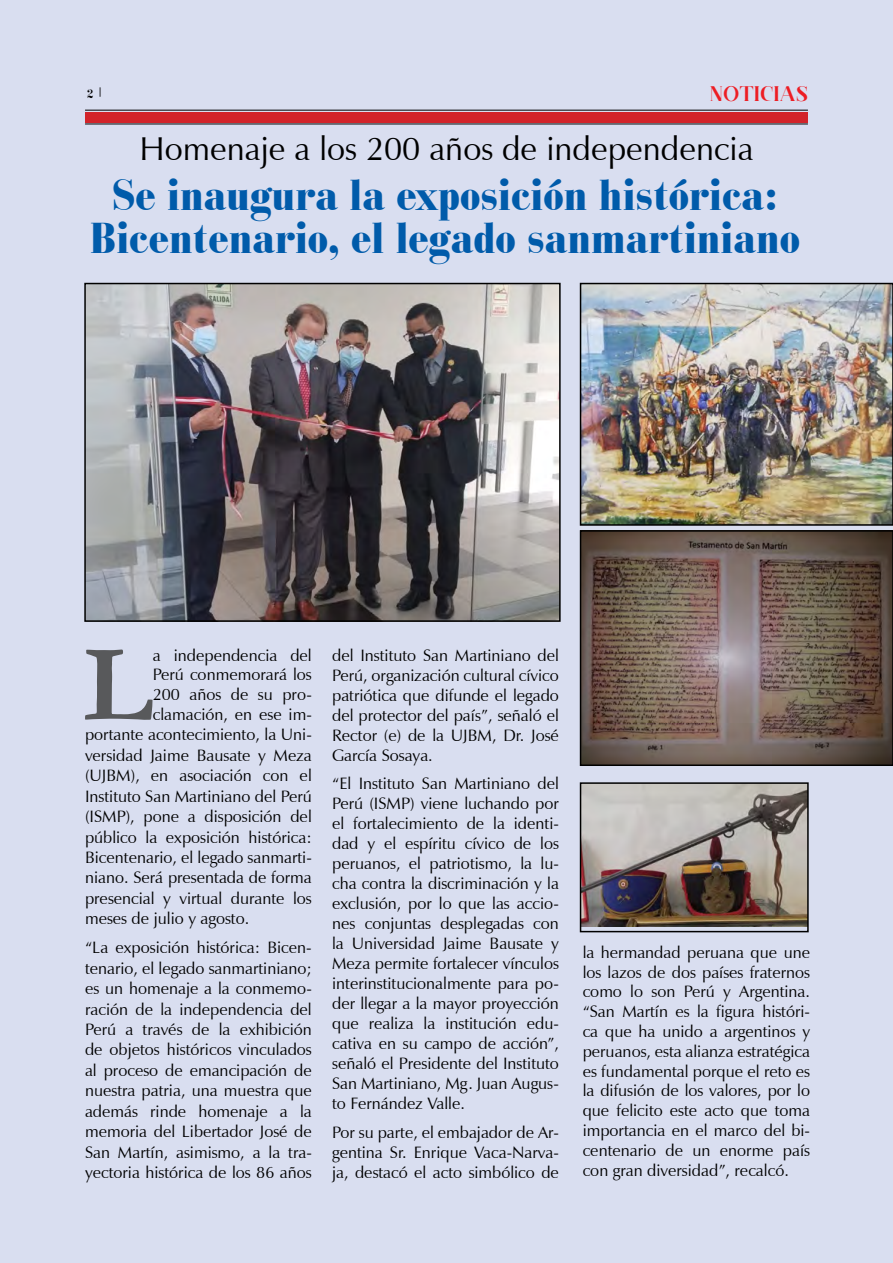
<style>
.page{position:relative;width:893px;height:1263px;background:#d9def0}
.page>*{position:absolute;margin:0;border:0;box-sizing:border-box;transform-origin:0 0}
.t1{font:700 109.95px "Garamond";color:#58595b}
.t2{font:900 condensed 45px/43.5px "Bauer Bodoni BT";color:#005baa;text-align:center;scale:1.04 1}
.t3{font:33px "Zapf Humanist 601 BT";color:#000}
.t4{font:21px "Rachel";color:#ed1d24}
.t5{font:16.5px/20px "Zapf Humanist 601 BT";color:#000;text-align:justify}
.t6{font:12px "Rachel";color:#000;scale:.95 1}
</style>
<div class="page">
<div style="left:85px;top:112px;width:723px;height:10px;background:#d2232a"></div>
<hr style="left:85px;top:110px;width:723px;height:1px;background:#000">
<hr style="left:85px;top:124px;width:723px;height:1px;background:#000">
<img style="left:87px;top:286px;width:471px;height:333px">
<div style="left:84px;top:283px;width:477px;height:339px;border:2px solid #000"></div>
<img style="left:583px;top:286px;width:307px;height:237px">
<div style="left:580px;top:283px;width:313px;height:243px;border:2px solid #000"></div>
<img style="left:583px;top:533px;width:307px;height:230px">
<div style="left:580px;top:530px;width:313px;height:236px;border:2px solid #000"></div>
<img style="left:583px;top:785px;width:223px;height:142px">
<div style="left:580px;top:782px;width:229px;height:150px;border:2px solid #000"></div>
<p class="t6" style="left:87px;top:86px;width:16px">2 |</p>
<p class="t4" style="left:709px;top:81px;width:100px">NOTICIAS</p>
<h3 class="t3" style="left:139px;top:128px;width:615px">Homenaje a los 200 años de independencia</h3>
<h2 class="t2" style="left:91px;top:172px;width:683px">Se inaugura la exposición histórica:<br>Bicentenario, el legado sanmartiniano</h2>
<h1 class="t1" style="left:83px;top:610px;width:71px">L</h1>
<p class="t5" style="left:153px;top:645px;width:161px">a independencia del</p>
<p class="t5" style="left:153px;top:665px;width:161px">Perú conmemorará los</p>
<p class="t5" style="left:153px;top:684px;width:161px">200 años de su pro-</p>
<p class="t5" style="left:153px;top:704px;width:161px">clamación, en ese im-</p>
<p class="t5" style="left:85px;top:725px;width:228px">portante acontecimiento, la Uni-</p>
<p class="t5" style="left:85px;top:745px;width:228px">versidad Jaime Bausate y Meza</p>
<p class="t5" style="left:85px;top:766px;width:228px">(UJBM), en asociación con el</p>
<p class="t5" style="left:85px;top:786px;width:228px">Instituto San Martiniano del Perú</p>
<p class="t5" style="left:85px;top:806px;width:228px">(ISMP), pone a disposición del</p>
<p class="t5" style="left:85px;top:827px;width:228px">público la exposición histórica:</p>
<p class="t5" style="left:85px;top:847px;width:228px">Bicentenario, el legado sanmarti-</p>
<p class="t5" style="left:85px;top:868px;width:228px">niano. Será presentada de forma</p>
<p class="t5" style="left:85px;top:888px;width:228px">presencial y virtual durante los</p>
<p class="t5" style="left:85px;top:909px;width:166px">meses de julio y agosto.</p>
<p class="t5" style="left:85px;top:937px;width:228px;line-height:20.4px">“La exposición histórica: Bicen&shy;tenario, el legado sanmartiniano; es un homenaje a la conmemo&shy;ración de la independencia del Perú a través de la exhibición de objetos históricos vinculados al proceso de emancipación de nuestra patria, una muestra que además rinde homenaje a la memoria del Libertador José de San Martín, asimismo, a la tra&shy;yectoria histórica de los 86 años</p>
<p class="t5" style="left:332px;top:645px;width:228px">del Instituto San Martiniano del Perú, organización cultural cívico patriótica que difunde el legado del protector del país”, señaló el Rector (e) de la UJBM, Dr. José García Sosaya.</p>
<p class="t5" style="left:332px;top:773px;width:228px">“El Instituto San Martiniano del Perú (ISMP) viene luchando por el fortalecimiento de la identi&shy;dad y el espíritu cívico de los peruanos, el patriotismo, la lu&shy;cha contra la discriminación y la exclusión, por lo que las accio&shy;nes conjuntas desplegadas con la Universidad Jaime Bausate y Meza permite fortalecer vínculos interinstitucionalmente para po&shy;der llegar a la mayor proyección que realiza la institución edu&shy;cativa en su campo de acción”, señaló el Presidente del Instituto San Martiniano, Mg. Juan Augus&shy;to Fernández Valle.</p>
<p class="t5" style="left:332px;top:1122px;width:228px">Por su parte, el embajador de Ar&shy;gentina Sr. Enrique Vaca-Narva&shy;ja, destacó el acto simbólico de</p>
<p class="t5" style="left:583px;top:942px;width:229px">la hermandad peruana que une los lazos de dos países fraternos como lo son Perú y Argentina. “San Martín es la figura históri&shy;ca que ha unido a argentinos y peruanos, esta alianza estratégica es fundamental porque el reto es la difusión de los valores, por lo que felicito este acto que toma importancia en el marco del bi&shy;centenario de un enorme país con gran diversidad”, recalcó.</p>
</div>
